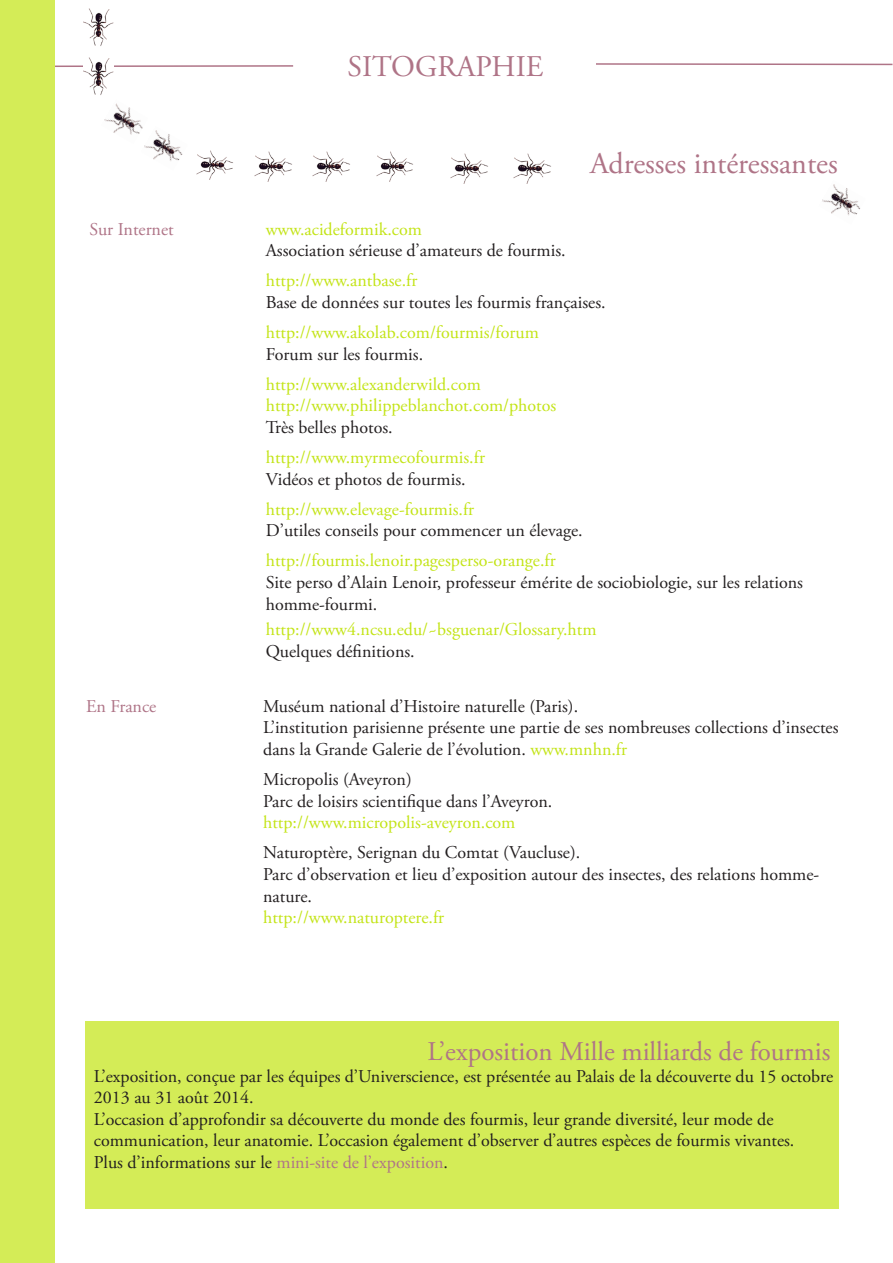
<style>
.page{position:relative;width:893px;height:1263px;background:#fff}
.page>*{position:absolute;margin:0;border:0;box-sizing:border-box;transform-origin:0 0}
.t1{font:30px "Adobe Garamond Pro";color:#af7487}
.t2{font:27px "Adobe Garamond Pro";color:#af7487}
.t3{font:18px/21.6px "Adobe Garamond Pro";color:#231f20}
.t4{font:18px/21.6px "Adobe Garamond Pro";color:#c3e416}
.t5{font:18px "Adobe Garamond Pro";color:#af7487}
.s1{color:#c3e416}
.s2{color:#af7487}
</style>
<div class="page">
<svg style="left:596px;top:63px;width:297px;height:3px"></svg>
<img style="left:822px;top:184px;width:38px;height:32px">
<img style="left:313px;top:151px;width:37px;height:30px">
<div style="left:85px;top:1021px;width:754px;height:188px;background:#d4ec57"></div>
<svg style="left:54px;top:64px;width:240px;height:4px"></svg>
<div style="left:0;top:0;width:54px;height:1263px;background:#d4ec57"></div>
<img style="left:376px;top:151px;width:37px;height:30px">
<img style="left:104px;top:103px;width:38px;height:32px">
<img style="left:140px;top:126px;width:43px;height:35px">
<img style="left:84px;top:58px;width:30px;height:37px">
<img style="left:84px;top:9px;width:30px;height:37px">
<img style="left:196px;top:150px;width:37px;height:30px">
<img style="left:255px;top:151px;width:37px;height:30px">
<img style="left:450px;top:154px;width:38px;height:29px">
<img style="left:514px;top:154px;width:37px;height:29px">
<h1 class="t1" style="left:347px;top:48px;width:197px">SITOGRAPHIE</h1>
<h1 class="t1" style="left:590px;top:146px;width:249px">Adresses intéressantes</h1>
<p class="t5" style="left:90px;top:218px;width:86px">Sur Internet</p>
<p class="t4" style="left:266px;top:219px;width:158px">www.acideformik.com</p>
<p class="t3" style="left:266px;top:240px;width:301px">Association sérieuse d’amateurs de fourmis.</p>
<p class="t4" style="left:266px;top:270px;width:153px">http://www.antbase.fr</p>
<p class="t3" style="left:266px;top:292px;width:341px">Base de données sur toutes les fourmis françaises.</p>
<p class="t4" style="left:266px;top:322px;width:275px">http://www.akolab.com/fourmis/forum</p>
<p class="t3" style="left:266px;top:344px;width:159px">Forum sur les fourmis.</p>
<p class="t4" style="left:266px;top:374px;width:292px">http://www.alexanderwild.com http://www.philippeblanchot.com/photos</p>
<p class="t3" style="left:266px;top:417px;width:128px">Très belles photos.</p>
<p class="t4" style="left:266px;top:447px;width:221px">http://www.myrmecofourmis.fr</p>
<p class="t3" style="left:266px;top:469px;width:201px">Vidéos et photos de fourmis.</p>
<p class="t4" style="left:266px;top:499px;width:210px">http://www.elevage-fourmis.fr</p>
<p class="t3" style="left:266px;top:520px;width:318px">D’utiles conseils pour commencer un élevage.</p>
<p class="t4" style="left:266px;top:550px;width:291px">http://fourmis.lenoir.pagesperso-orange.fr</p>
<p class="t3" style="left:266px;top:572px;width:539px">Site perso d’Alain Lenoir, professeur émérite de sociobiologie, sur les relations homme-fourmi.</p>
<p class="t4" style="left:266px;top:620px;width:332px">http://www4.ncsu.edu/~bsguenar/Glossary.htm</p>
<p class="t3" style="left:266px;top:641px;width:151px">Quelques définitions.</p>
<p class="t5" style="left:86px;top:695px;width:72px">En France</p>
<p class="t3" style="left:263px;top:696px;width:577px">Muséum national d’Histoire naturelle (Paris).<br>L’institution parisienne présente une partie de ses nombreuses collections d’insectes dans la Grande Galerie de l’évolution. <span class="s1">www.mnhn.fr</span></p>
<p class="t3" style="left:263px;top:769px;width:291px">Micropolis (Aveyron)<br>Parc de loisirs scientifique dans l’Aveyron.</p>
<p class="t4" style="left:263px;top:812px;width:254px">http://www.micropolis-aveyron.com</p>
<p class="t3" style="left:263px;top:842px;width:558px">Naturoptère, Serignan du Comtat (Vaucluse).<br>Parc d’observation et lieu d’exposition autour des insectes, des relations homme&shy;nature.</p>
<p class="t4" style="left:263px;top:907px;width:182px">http://www.naturoptere.fr</p>
<h2 class="t2" style="left:428px;top:1035px;width:404px">L’exposition Mille milliards de fourmis</h2>
<p class="t3" style="left:94px;top:1066px;width:741px">L’exposition, conçue par les équipes d’Universcience, est présentée au Palais de la découverte du 15 octobre 2013 au 31 août 2014.<br>L’occasion d’approfondir sa découverte du monde des fourmis, leur grande diversité, leur mode de communication, leur anatomie. L’occasion également d’observer d’autres espèces de fourmis vivantes.<br>Plus d’informations sur le <span class="s2">mini-site de l’exposition</span>.</p>
</div>
